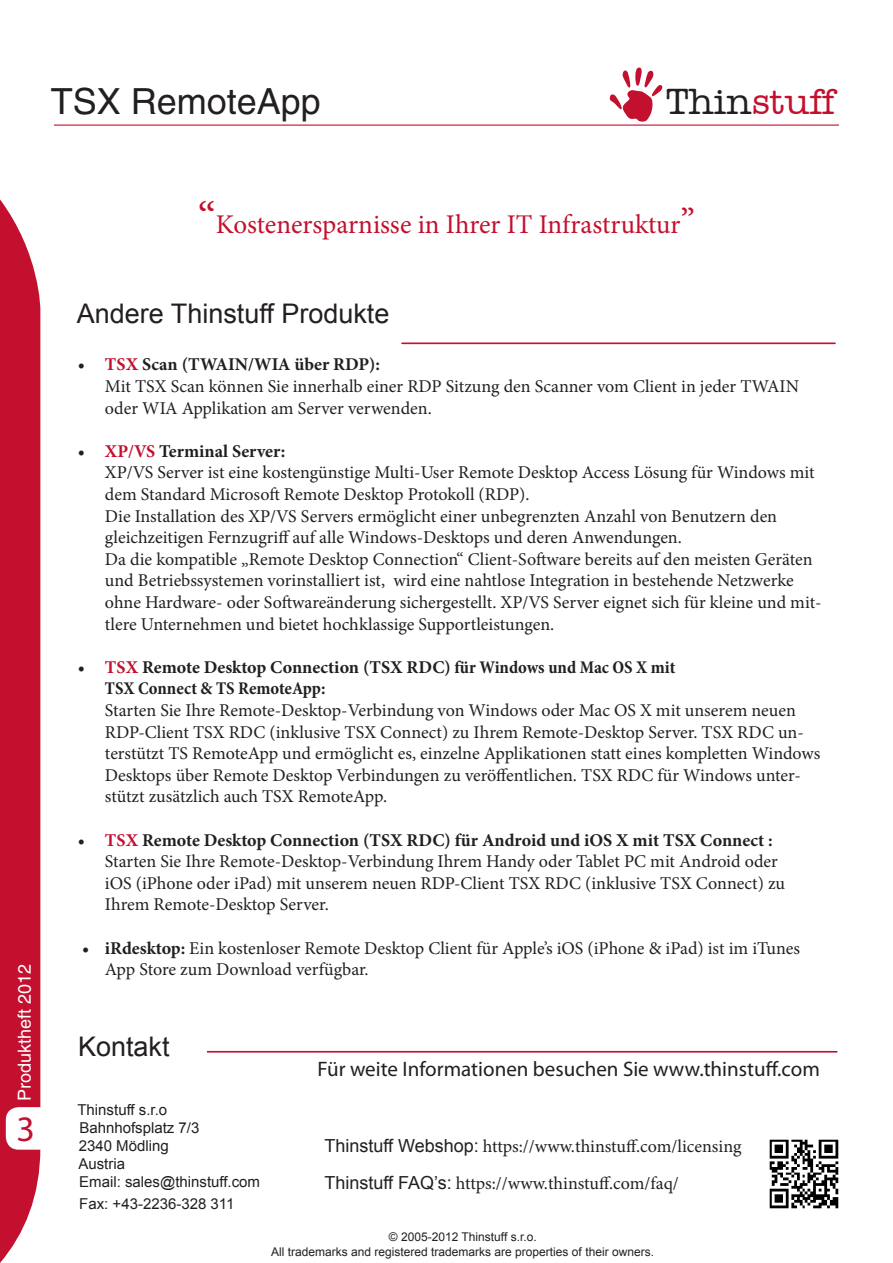
<style>
.page{position:relative;width:893px;height:1263px;background:#fff}
.page>*{position:absolute;margin:0;border:0;box-sizing:border-box;transform-origin:0 0}
.t1{font:500 37.5px "Amer Typewriter IT Cby BT";color:#c3102f}
.t2{font:36px "Helvetica";color:#231f20}
.t3{font:36px "Myriad Pro";color:#c3102f}
.t4{font:27px "Minion Pro";color:#c3102f}
.t5{font:27px "Arial";color:#231f20}
.t6{font:21px "Myriad Pro";color:#231f20}
.t7{font:18px/21.6px "Minion Pro";color:#231f20}
.t8{font:700 18px "Minion Pro";color:#231f20}
.t9{font:700 condensed 18px "Minion Pro";color:#231f20}
.t10{font:18px "Helvetica";color:#fff}
.t11{font:15px/21.6px "Arial";color:#231f20}
.t12{font:12px/14.4px "Arial";color:#231f20;text-align:center}
.s1{color:#231f20}
.s2{font-size:45px}
.s3{font-size:36px}
.s4{font-weight:700}
.s5{font-weight:700;color:#c3102f}
.s6{color:#c3102f}
.s7{font-stretch:condensed}
.s8{font-family:"Arial"}
</style>
<div class="page">
<div style="left:0;top:199px;width:40px;height:1064px;background:#c3102f"></div>
<div style="left:6px;top:1107px;width:69px;height:43px;background:#fff;border-radius:13px"></div>
<svg style="left:609px;top:67px;width:53px;height:55px"></svg>
<hr style="left:54px;top:125px;width:785px;height:1px;background:#c3102f">
<img style="left:770px;top:1139px;width:69px;height:70px">
<svg style="left:401px;top:342px;width:435px;height:3px"></svg>
<svg style="left:206px;top:1050px;width:632px;height:3px"></svg>
<h2 class="t2" style="left:51px;top:81px;width:272px">TSX RemoteApp</h2>
<h1 class="t1" style="left:666px;top:78px;width:170px"><span class="s1">Thin</span>stuff</h1>
<p class="t10" style="left:14px;top:1101px;width:139px;rotate:-90deg">Produktheft 2012</p>
<h2 class="t3" style="left:17px;top:1106px;width:20px">3</h2>
<p class="t4" style="left:198px;top:206px;width:499px"><span class="s2">“</span>Kostenersparnisse in Ihrer IT Infrastruktur<span class="s3">”</span></p>
<p class="t5" style="left:77px;top:296px;width:314px">Andere Thinstuff Produkte</p>
<p class="t7" style="left:105px;top:354px;width:696px;text-indent:-27px"><span class="s4">•</span> <span class="s5">TSX</span> <span class="s4">Scan (TWAIN/WIA über RDP):<br></span>Mit TSX Scan können Sie innerhalb einer RDP Sitzung den Scanner vom Client in jeder TWAIN oder WIA Applikation am Server verwenden.</p>
<p class="t7" style="left:105px;top:440px;width:718px;text-indent:-27px"><span class="s4">•</span> <span class="s5">XP/VS</span> <span class="s4">Terminal Server:<br></span>XP/VS Server ist eine kostengünstige Multi-User Remote Desktop Access Lösung für Windows mit dem Standard Microsoft Remote Desktop Protokoll (RDP).<br>Die Installation des XP/VS Servers ermöglicht einer unbegrenzten Anzahl von Benutzern den gleichzeitigen Fernzugriff auf alle Windows-Desktops und deren Anwendungen.<br>Da die kompatible „Remote Desktop Connection“ Client-Software bereits auf den meisten Geräten und Betriebssystemen vorinstalliert ist, wird eine nahtlose Integration in bestehende Netzwerke ohne Hardware- oder Softwareänderung sichergestellt. XP/VS Server eignet sich für kleine und mit&shy;tlere Unternehmen und bietet hochklassige Supportleistungen.</p>
<p class="t8" style="left:78px;top:654px;width:599px">• <span class="s6">TSX</span> Remote Desktop Connection (TSX RDC) <span class="s7">für Windows und Mac OS X mit</span></p>
<p class="t9" style="left:105px;top:676px;width:222px">TSX Connect &amp; TS RemoteApp:</p>
<p class="t7" style="left:105px;top:699px;width:717px">Starten Sie Ihre Remote-Desktop-Verbindung von Windows oder Mac OS X mit unserem neuen RDP-Client TSX RDC (inklusive TSX Connect) zu Ihrem Remote-Desktop Server. TSX RDC un&shy;terstützt TS RemoteApp und ermöglicht es, einzelne Applikationen statt eines kompletten Windows Desktops über Remote Desktop Verbindungen zu veröffentlichen. TSX RDC für Windows unter&shy;stützt zusätzlich auch TSX RemoteApp.</p>
<p class="t8" style="left:78px;top:827px;width:696px">• <span class="s6">TSX</span> Remote Desktop Connection (TSX RDC) für Android und iOS X mit TSX Connect :</p>
<p class="t7" style="left:105px;top:851px;width:674px">Starten Sie Ihre Remote-Desktop-Verbindung Ihrem Handy oder Tablet PC mit Android oder</p>
<p class="t7" style="left:105px;top:872px;width:682px">iOS (iPhone oder iPad) mit unserem neuen RDP-Client TSX RDC (inklusive TSX Connect) zu<br>Ihrem Remote-Desktop Server.</p>
<p class="t7" style="left:105px;top:937px;width:697px;text-indent:-23px"><span class="s4">• iRdesktop:</span> Ein kostenloser Remote Desktop Client für Apple’s iOS (iPhone &amp; iPad) ist im iTunes<br>App Store zum Download verfügbar.</p>
<p class="t5" style="left:78px;top:1028px;width:93px">Kontakt</p>
<p class="t11" style="left:77px;top:1099px;width:91px">Thinstuff s.r.o</p>
<p class="t11" style="left:79px;top:1117px;width:122px">Bahnhofsplatz 7/3</p>
<p class="t11" style="left:79px;top:1135px;width:92px">2340 Mödling</p>
<p class="t11" style="left:78px;top:1153px;width:48px">Austria</p>
<p class="t11" style="left:79px;top:1171px;width:182px">Email: sales@thinstuff.com<br>Fax: +43-2236-328 311</p>
<p class="t6" style="left:318px;top:1056px;width:504px">Für weite Informationen besuchen Sie www.thinstuff.com</p>
<p class="t7" style="left:324px;top:1136px;width:419px"><span class="s8">Thinstuff Webshop:</span> https://www.thinstuff.com/licensing</p>
<p class="t7" style="left:324px;top:1173px;width:356px"><span class="s8">Thinstuff FAQ’s:</span> https://www.thinstuff.com/faq/</p>
<p class="t12" style="left:271px;top:1230px;width:384px">© 2005-2012 Thinstuff s.r.o.<br>All trademarks and registered trademarks are properties of their owners.</p>
</div>
